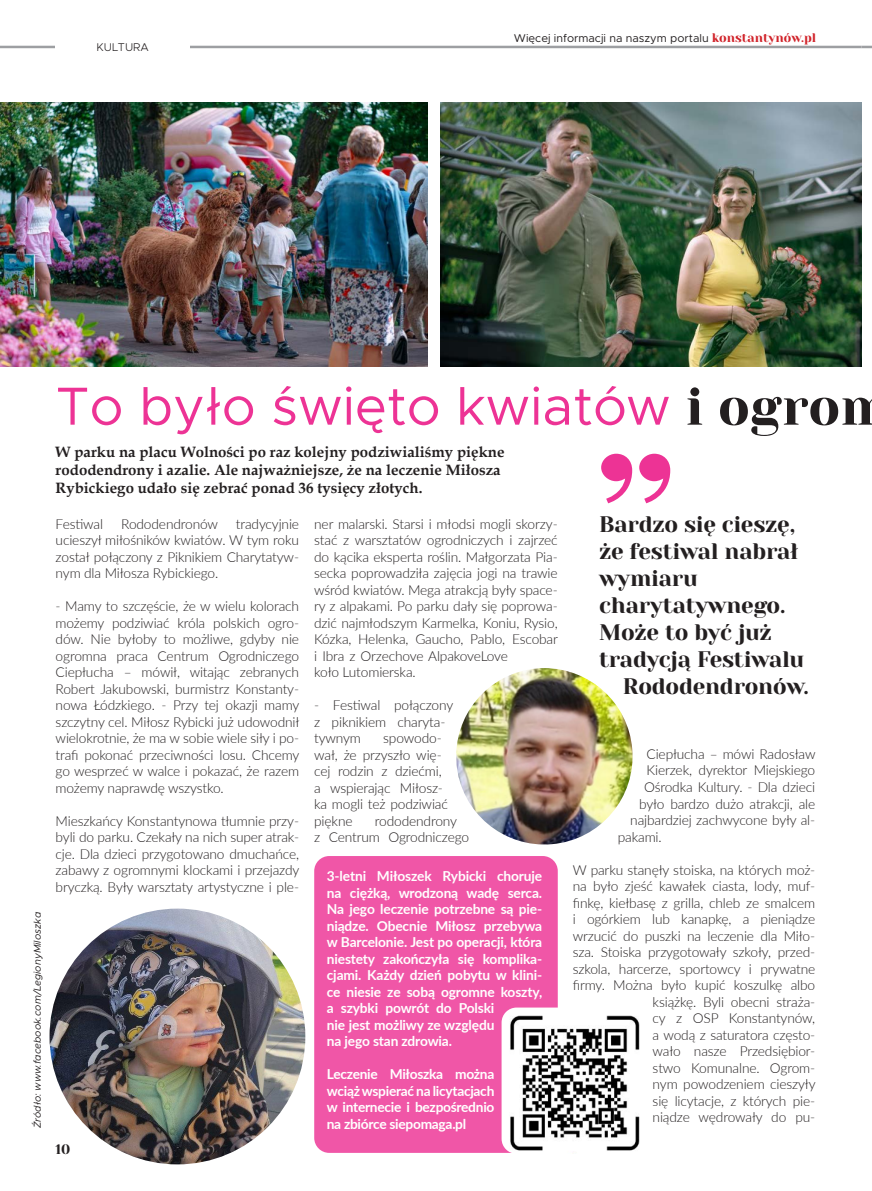
<style>
.page{position:relative;width:872px;height:1191px;background:#fff}
.page>*{position:absolute;margin:0;border:0;box-sizing:border-box;transform-origin:0 0}
.t1{font:53.75px "Metropolis";color:#ed3395}
.t2{font:22.5px "Yeseva One";letter-spacing:-.01em;color:#231f20}
.t3{font:700 15px/18px "Book Antiqua";color:#231f20}
.t4{font:300 13.75px/16.5px "Lato";letter-spacing:-.01em;color:#231f20}
.t5{font:700 13.75px/16.5px "Lato";letter-spacing:-.01em;color:#fff}
.t6{font:13.75px "Yeseva One";color:#231f20}
.t7{font:11.25px "Metropolis";color:#231f20}
.t8{font:300 11.25px "Metropolis";color:#231f20}
.t9{font:italic 10px "Metropolis";color:#231f20}
.s1{font-family:"Yeseva One";font-size:12.5px;color:#d1232a}
.s2{font-family:"Yeseva One";font-size:52.5px;color:#231f20}
</style>
<div class="page">
<hr style="left:0;top:46px;width:861px;height:2px;background:#9d9fa2">
<svg style="left:861px;top:46px;width:11px;height:2px"></svg>
<img style="left:0;top:103px;width:427px;height:264px">
<img style="left:441px;top:103px;width:420px;height:264px">
<svg style="left:601px;top:454px;width:69px;height:49px"></svg>
<img style="left:50px;top:908px;width:255px;height:256px;border-radius:128px">
<div style="left:314px;top:856px;width:244px;height:296px;background:#f056a7;border-radius:15px"></div>
<img style="left:501px;top:1007px;width:139px;height:146px">
<div style="left:56px;top:42px;width:134px;height:11px;background:#fff"></div>
<img style="left:456px;top:668px;width:177px;height:177px">
<p class="t8" style="left:97px;top:40px;width:54px">KULTURA</p>
<p class="t7" style="left:514px;top:32px;width:304px">Więcej informacji na naszym portalu <span class="s1">konstantynów.pl</span></p>
<p class="t9" style="left:31px;top:1128px;width:218px;rotate:-90deg">Źródło: www.facebook.com/LegionyMiloszka</p>
<p class="t1" style="left:56px;top:373px;width:836px">To było święto kwiatów <span class="s2">i ogrom</span></p>
<p class="t3" style="left:56px;top:443px;width:450px">W parku na placu Wolności po raz kolejny podziwialiśmy piękne rododendrony i azalie. Ale najważniejsze, że na leczenie Miłosza<br>Rybickiego udało się zebrać ponad 36 tysięcy złotych.</p>
<p class="t4" style="left:314px;top:515px;width:245px">ner malarski. Starsi i młodsi mogli skorzy&shy;stać z warsztatów ogrodniczych i zajrzeć do kącika eksperta roślin. Małgorzata Pia&shy;secka poprowadziła zajęcia jogi na trawie wśród kwiatów. Mega atrakcją były space&shy;ry z alpakami. Po parku dały się poprowa&shy;dzić najmłodszym Karmelka, Koniu, Rysio, Kózka, Helenka, Gaucho, Pablo, Escobar i Ibra z Orzechove AlpakoveLove<br>koło Lutomierska.</p>
<p class="t4" style="left:314px;top:696px;width:141px">- Festiwal połączony z piknikiem charyta&shy;tywnym</p>
<p class="t2" style="left:599px;top:511px;width:198px">Bardzo się cieszę,</p>
<p class="t2" style="left:599px;top:538px;width:201px">że festiwal nabrał</p>
<p class="t2" style="left:599px;top:565px;width:100px">wymiaru</p>
<p class="t2" style="left:599px;top:592px;width:188px">charytatywnego.</p>
<p class="t2" style="left:599px;top:619px;width:174px">Może to być już</p>
<p class="t2" style="left:599px;top:646px;width:207px">tradycją Festiwalu</p>
<p class="t2" style="left:623px;top:673px;width:188px">Rododendronów.</p>
<p class="t4" style="left:56px;top:515px;width:245px;text-align:justify;text-indent:180px">tradycyjnie ucieszył miłośników kwiatów. W tym roku został połączony z Piknikiem Charytatyw&shy;nym dla Miłosza Rybickiego.</p>
<p class="t4" style="left:56px;top:597px;width:245px;text-align:justify">- Mamy to szczęście, że w wielu kolorach możemy podziwiać króla polskich ogro&shy;dów. Nie byłoby to możliwe, gdyby nie ogromna praca Centrum Ogrodniczego Ciepłucha – mówił, witając zebranych Robert Jakubowski, burmistrz Konstanty&shy;nowa Łódzkiego. - Przy tej okazji mamy szczytny cel. Miłosz Rybicki już udowodnił wielokrotnie, że ma w sobie wiele siły i po&shy;trafi pokonać przeciwności losu. Chcemy go wesprzeć w walce i pokazać, że razem możemy naprawdę wszystko.</p>
<p class="t4" style="left:56px;top:812px;width:245px;text-align:justify">Mieszkańcy Konstantynowa tłumnie przy&shy;byli do parku. Czekały na nich super atrak&shy;cje. Dla dzieci przygotowano dmuchańce, zabawy z ogromnymi klockami i przejazdy bryczką. Były warsztaty artystyczne i ple-</p>
<p class="t4" style="left:56px;top:515px;width:49px">Festiwal</p>
<p class="t4" style="left:121px;top:515px;width:98px">Rododendronów</p>
<p class="t4" style="left:314px;top:729px;width:135px;text-indent:69px">spowodo&shy;wał, że przyszło wię&shy;cej rodzin z dziećmi, a wspierając Miłosz&shy;ka mogli też podziwiać piękne</p>
<p class="t4" style="left:646px;top:745px;width:170px">Ciepłucha – mówi Radosław</p>
<p class="t4" style="left:646px;top:762px;width:170px">Kierzek, dyrektor Miejskiego</p>
<p class="t4" style="left:644px;top:778px;width:173px">Ośrodka Kultury. - Dla dzieci</p>
<p class="t4" style="left:639px;top:795px;width:178px">było bardzo dużo atrakcji, ale</p>
<p class="t4" style="left:630px;top:811px;width:187px">najbardziej zachwycone były al-</p>
<p class="t4" style="left:618px;top:828px;width:45px">pakami.</p>
<p class="t4" style="left:573px;top:861px;width:244px;text-align:right">W parku stanęły stoiska, na których moż&shy;na było zjeść kawałek ciasta, lody, muf&shy;finkę, kiełbasę z grilla, chleb ze smalcem i ogórkiem lub kanapkę, a pieniądze wrzucić do puszki na leczenie dla Miło&shy;sza. Stoiska przygotowały szkoły, przed&shy;szkola, harcerze, sportowcy i prywatne firmy. Można było kupić koszulkę albo książkę. Byli obecni straża-<br>cy z OSP Konstantynów,<br>a wodą z saturatora często-<br>wało nasze Przedsiębior-<br>stwo Komunalne. Ogrom-<br>nym powodzeniem cieszyły<br>się licytacje, z których pie-<br>niądze wędrowały do pu-</p>
<p class="t4" style="left:314px;top:812px;width:156px;text-indent:61px">rododendrony<br>z Centrum Ogrodniczego</p>
<p class="t5" style="left:327px;top:867px;width:217px">3-letni Miłoszek Rybicki choruje na ciężką, wrodzoną wadę serca.<br>Na jego leczenie potrzebne są pie&shy;niądze. Obecnie Miłosz przebywa w Barcelonie. Jest po operacji, która niestety zakończyła się komplika&shy;cjami. Każdy dzień pobytu w klini&shy;ce niesie ze sobą ogromne koszty, a szybki powrót do Polski<br>nie jest możliwy ze względu<br>na jego stan zdrowia.</p>
<p class="t5" style="left:327px;top:1065px;width:169px;text-align:justify">Leczenie Miłoszka można wciąż wspierać na licytacjach w internecie i bezpośrednio na zbiórce siepomaga.pl</p>
<p class="t6" style="left:56px;top:1141px;width:16px">10</p>
</div>
